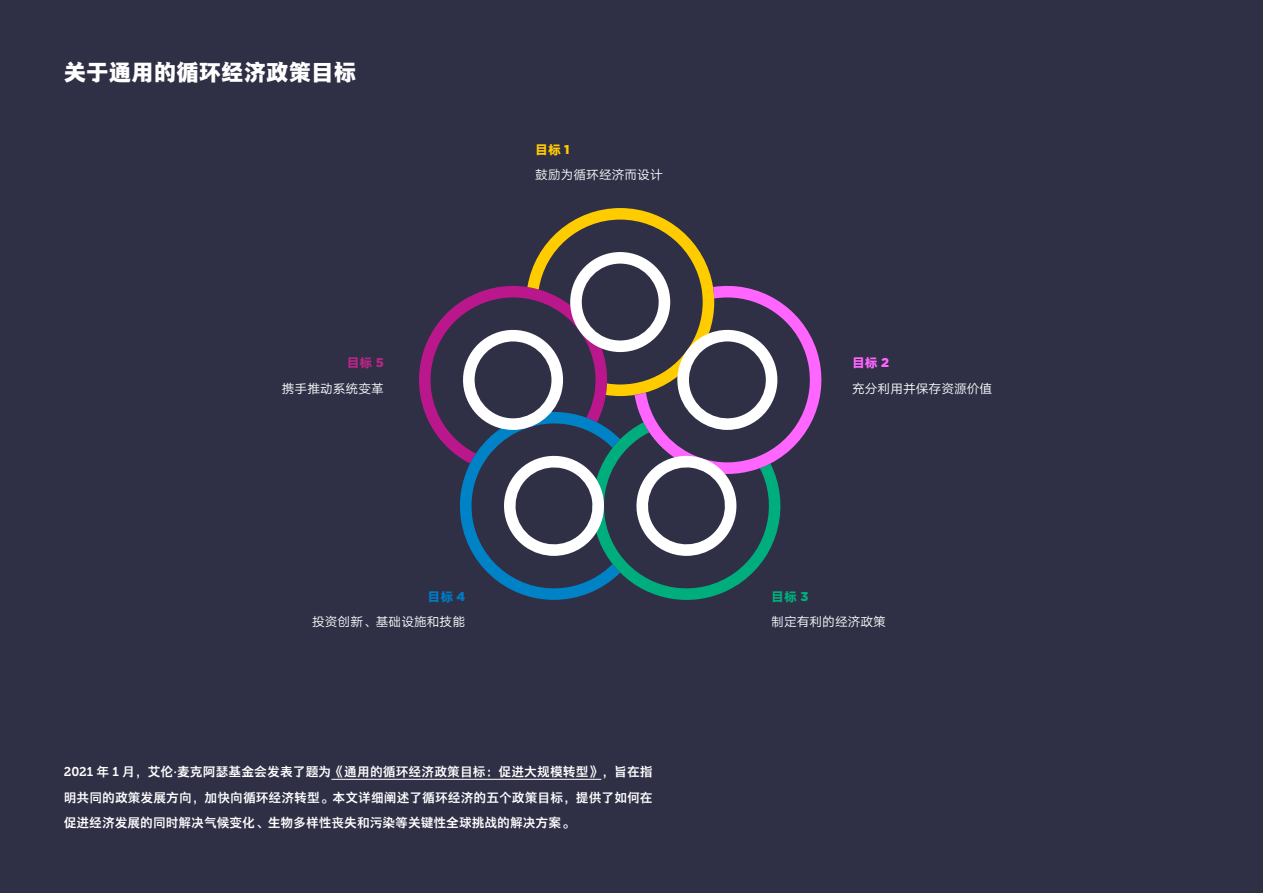
<style>
.page{position:relative;width:1263px;height:893px;background:#2f2f46}
.page>*{position:absolute;margin:0;border:0;box-sizing:border-box;transform-origin:0 0}
.t1{font:22.5px "HY Tie Xian Hei HEJ";color:#fff}
.t2{font:12.75px/25.5px "HY Tie Xian Hei FEJ";color:#fff;text-align:justify}
.t3{font:12.75px "HY Qi Hei EZS";color:#fff}
.t4{font:12.75px "HY Qi Hei IZW";color:#fc0}
.t5{font:12.75px "HY Qi Hei IZW";color:#b52685}
.t6{font:12.75px "HY Qi Hei IZW";color:#007bc3}
.t7{font:12.75px "HY Qi Hei IZW";color:#f6f}
.t8{font:12.75px "HY Qi Hei IZW";color:#00ae7d}
.s1{font-family:"Gotham";font-weight:900}
.s2{font-family:"Museo Slab 700"}
</style>
<div class="page">
<svg style="left:419px;top:208px;width:403px;height:392px"></svg>
<hr style="left:331px;top:779px;width:270px;height:1px;background:#fff">
<h1 class="t1" style="left:64px;top:55px;width:294px">关于通用的循环经济政策目标</h1>
<p class="t5" style="left:347px;top:355px;width:39px">唪翔 <span class="s1">5</span></p>
<p class="t3" style="left:282px;top:381px;width:103px">掓忲扢誤跀酛黌䉺</p>
<p class="t4" style="left:535px;top:141px;width:36px">唪翔 <span class="s1">1</span></p>
<p class="t3" style="left:535px;top:168px;width:129px">䨺轄踵孉粶鄽牨鍖㛄㚧</p>
<p class="t6" style="left:428px;top:588px;width:39px">唪翔 <span class="s1">4</span></p>
<p class="t3" style="left:312px;top:615px;width:154px">悅㡊攝昦。▕蕬㛄昻嶗恖镾</p>
<p class="t2" style="left:64px;top:758px;width:590px"><span class="s2">2021</span> 年 <span class="s2">1</span> 月，艾伦<span class="s2">·</span>麦克阿瑟基金会发表了题为《通用的循环经济政策目标：促进大规模转型》，旨在指明共同的政策发展方向，加快向循环经济转型。本文详细阐述了循环经济的五个政策目标，提供了如何在促进经济发展的同时解决气候变化、生物多样性丧失和污染等关键性全球挑战的解决方案。</p>
<p class="t7" style="left:852px;top:355px;width:38px">唪翔 <span class="s1">2</span></p>
<p class="t3" style="left:852px;top:381px;width:142px">擄鰓濕羮妛墮叅㡊瑧麽過</p>
<p class="t8" style="left:771px;top:588px;width:38px">唪翔 <span class="s1">3</span></p>
<p class="t3" style="left:771px;top:615px;width:116px">壽呯桹濕艊鄽牨敤詇</p>
</div>
